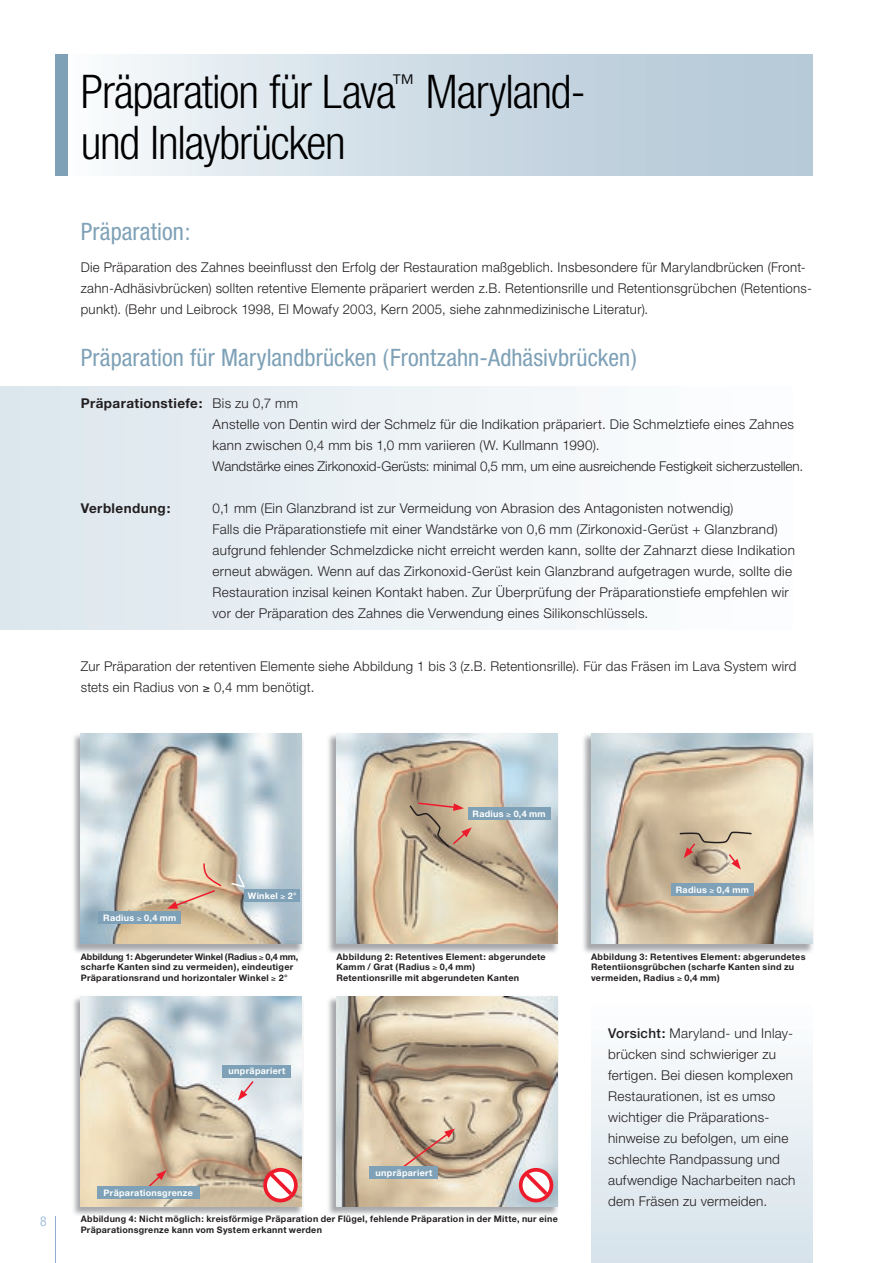
<style>
.page{position:relative;width:893px;height:1263px;background:#fff}
.page>*{position:absolute;margin:0;border:0;box-sizing:border-box;transform-origin:0 0}
.t1{font:300 condensed 46.5px/51px "Helvetica Neue";letter-spacing:-.025em;color:#000001}
.t2{font:condensed 24px "Helvetica Neue";letter-spacing:.005em;color:#7ea1b7}
.t3{font:300 13.5px/21px "Helvetica Neue";letter-spacing:.02em;color:#231f20}
.t4{font:700 13.5px "Helvetica Neue";letter-spacing:.03em;color:#231f20}
.t5{font:300 condensed 13.5px "Helvetica Neue";color:#8eafd5}
.t6{font:700 9px/10.5px "Helvetica Neue";letter-spacing:.03em;color:#231f20}
.t7{font:700 9px "Helvetica Neue";letter-spacing:.035em;color:#fff}
.s1{font-weight:700}
.s2{font-weight:500}
</style>
<div class="page">
<img style="left:328px;top:996px;width:230px;height:219px">
<img style="left:336px;top:996px;width:221px;height:210px">
<img style="left:73px;top:996px;width:230px;height:219px">
<img style="left:81px;top:996px;width:221px;height:210px">
<img style="left:583px;top:733px;width:230px;height:220px">
<img style="left:591px;top:734px;width:221px;height:210px">
<img style="left:328px;top:733px;width:230px;height:220px">
<img style="left:336px;top:734px;width:221px;height:210px">
<img style="left:73px;top:733px;width:230px;height:220px">
<img style="left:81px;top:734px;width:221px;height:210px">
<div style="left:591px;top:999px;width:221px;height:264px;background:linear-gradient(to bottom,#fefefe,#d6e2ea)"></div>
<div style="left:0;top:387px;width:825px;height:242px;background:linear-gradient(to right,#dbe6ed,#fff)"></div>
<div style="left:671px;top:883px;width:83px;height:13px;background:#7ea1b7"></div>
<svg style="left:680px;top:832px;width:72px;height:37px;background:#c5ac93"></svg>
<hr style="left:55px;top:1216px;width:1px;height:47px;background:#8eafd5">
<div style="left:55px;top:54px;width:757px;height:121px;background:linear-gradient(to right,#f5f9fb,#aec4d4)"></div>
<div style="left:55px;top:54px;width:13px;height:121px;background:#7ea1b7"></div>
<svg style="left:409px;top:802px;width:63px;height:46px;background:#b6987f"></svg>
<div style="left:468px;top:807px;width:83px;height:13px;background:#7ea1b7"></div>
<svg style="left:231px;top:874px;width:14px;height:13px"></svg>
<svg style="left:167px;top:863px;width:54px;height:46px;background:#e0c0a1"></svg>
<div style="left:98px;top:911px;width:83px;height:13px;background:#7ea1b7"></div>
<div style="left:245px;top:889px;width:55px;height:12px;background:#7ea1b7"></div>
<svg style="left:403px;top:1128px;width:52px;height:39px;background:#b89780"></svg>
<svg style="left:519px;top:1168px;width:34px;height:34px"></svg>
<div style="left:370px;top:1166px;width:68px;height:13px;background:#7ea1b7"></div>
<svg style="left:238px;top:1081px;width:16px;height:19px"></svg>
<svg style="left:149px;top:1170px;width:17px;height:16px"></svg>
<svg style="left:263px;top:1168px;width:35px;height:34px"></svg>
<div style="left:223px;top:1065px;width:68px;height:12px;background:#7ea1b7"></div>
<div style="left:97px;top:1186px;width:102px;height:13px;background:#7ea1b7"></div>
<h1 class="t1" style="left:81px;top:66px;width:507px">Präparation für Lava<sup>™</sup> Maryland&shy;und Inlaybrücken</h1>
<h2 class="t2" style="left:81px;top:218px;width:111px">Präparation:</h2>
<p class="t3" style="left:81px;top:256px;width:733px">Die Präparation des Zahnes beeinflusst den Erfolg der Restauration maßgeblich. Insbesondere für Marylandbrücken (Front&shy;zahn-Adhäsivbrücken) sollten retentive Elemente präpariert werden z.B. Retentionsrille und Retentionsgrübchen (Retentions&shy;punkt). (Behr und Leibrock 1998, El Mowafy 2003, Kern 2005, siehe zahnmedizinische Literatur).</p>
<h2 class="t2" style="left:81px;top:344px;width:558px">Präparation für Marylandbrücken (Frontzahn-Adhäsivbrücken)</h2>
<p class="t3" style="left:213px;top:393px;width:592px;text-indent:-132px"><span class="s1">Präparationstiefe:</span> Bis zu 0,7 mm<br>Anstelle von Dentin wird der Schmelz für die Indikation präpariert. Die Schmelztiefe eines Zahnes kann zwischen 0,4 mm bis 1,0 mm variieren (W. Kullmann 1990).<br>Wandstärke eines Zirkonoxid-Gerüsts: minimal 0,5 mm, um eine ausreichende Festigkeit sicherzustellen.</p>
<p class="t4" style="left:81px;top:500px;width:91px">Verblendung:</p>
<p class="t3" style="left:213px;top:498px;width:584px">0,1 mm (Ein Glanzbrand ist zur Vermeidung von Abrasion des Antagonisten notwendig)<br>Falls die Präparationstiefe mit einer Wandstärke von 0,6 mm (Zirkonoxid-Gerüst + Glanzbrand) aufgrund fehlender Schmelzdicke nicht erreicht werden kann, sollte der Zahnarzt diese Indikation erneut abwägen. Wenn auf das Zirkonoxid-Gerüst kein Glanzbrand aufgetragen wurde, sollte die Restauration inzisal keinen Kontakt haben. Zur Überprüfung der Präparationstiefe empfehlen wir vor der Präparation des Zahnes die Verwendung eines Silikonschlüssels.</p>
<p class="t3" style="left:81px;top:655px;width:717px">Zur Präparation der retentiven Elemente siehe Abbildung 1 bis 3 (z.B. Retentionsrille). Für das Fräsen im Lava System wird stets ein Radius von ≥ 0,4 mm benötigt.</p>
<p class="t5" style="left:40px;top:1213px;width:8px">8</p>
<p class="t7" style="left:103px;top:912px;width:75px">Radius ≥ 0,4 mm</p>
<p class="t7" style="left:248px;top:890px;width:50px">Winkel ≥ 2°</p>
<p class="t7" style="left:473px;top:808px;width:75px">Radius ≥ 0,4 mm</p>
<p class="t7" style="left:676px;top:884px;width:75px">Radius ≥ 0,4 mm</p>
<p class="t6" style="left:81px;top:951px;width:219px">Abbildung 1: Abgerundeter Winkel (Radius ≥ 0,4 mm, scharfe Kanten sind zu vermeiden), eindeutiger<br>Präparationsrand und horizontaler Winkel ≥ 2°</p>
<p class="t6" style="left:336px;top:951px;width:211px">Abbildung 2: Retentives Element: abgerundete<br>Kamm / Grat (Radius ≥ 0,4 mm)<br>Retentionsrille mit abgerundeten Kanten</p>
<p class="t6" style="left:591px;top:951px;width:216px">Abbildung 3: Retentives Element: abgerundetes<br>Retentiionsgrübchen (scharfe Kanten sind zu vermeiden, Radius ≥ 0,4 mm)</p>
<p class="t7" style="left:229px;top:1065px;width:58px">unpräpariert</p>
<p class="t7" style="left:104px;top:1187px;width:91px">Präparationsgrenze</p>
<p class="t7" style="left:376px;top:1167px;width:58px">unpräpariert</p>
<p class="t6" style="left:81px;top:1213px;width:478px">Abbildung 4: Nicht möglich: kreisförmige Präparation der Flügel, fehlende Präparation in der Mitte, nur eine<br>Präparationsgrenze kann vom System erkannt werden</p>
<p class="t3" style="left:608px;top:1023px;width:189px"><span class="s2">Vorsicht:</span> Maryland- und Inlay&shy;brücken sind schwieriger zu fertigen. Bei diesen komplexen<br>Restaurationen, ist es umso wichtiger die Präparations&shy;hinweise zu befolgen, um eine schlechte Randpassung und aufwendige Nacharbeiten nach dem Fräsen zu vermeiden.</p>
</div>
